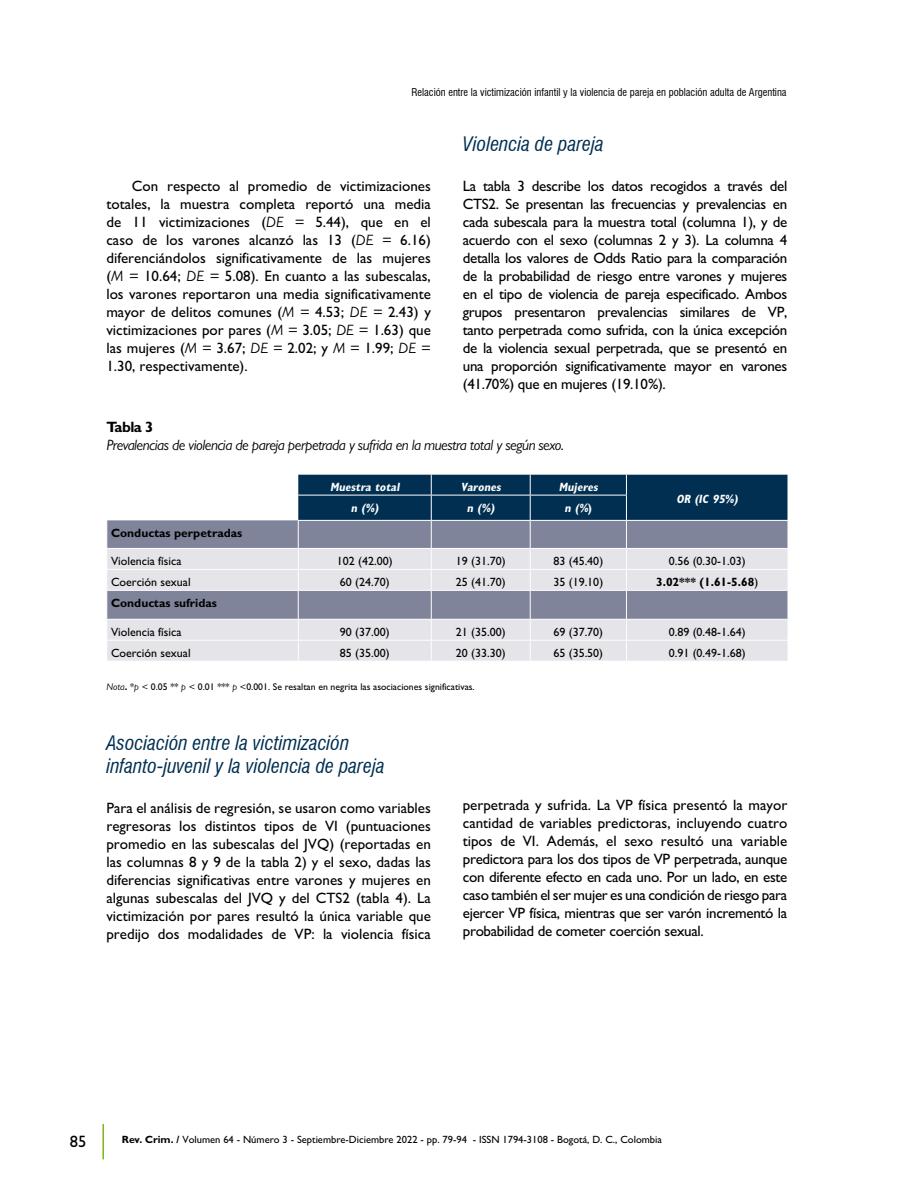
<style>
.page{position:relative;width:915px;height:1191px;background:#fff}
.page>*{position:absolute;margin:0;border:0;box-sizing:border-box;transform-origin:0 0}
.t1{font:italic condensed 19.5px/23.4px "Swiss 721 BT";color:#002f51}
.t2{font:16.5px "M Gill Sans";color:#000}
.t3{font:15px/18px "M Gill Sans";letter-spacing:-.01em;color:#000;text-align:justify}
.t4{font:italic 15px "Gill Sans";letter-spacing:-.03em;color:#000}
.t5{font:700 15px "Gill Sans";letter-spacing:-.035em;color:#000}
.t6{font:12px "M Gill Sans";color:#000}
.t7{font:700 12px "Gill Sans";color:#000}
.t8{font:italic 700 condensed 12px "M Gill Sans";color:#fff}
.t9{font:10.5px "M Gill Sans";color:#000}
.t10{font:condensed 10.5px "Swiss 721 BT";color:#000}
.t11{font:9.75px "M Gill Sans";color:#000}
.s1{font-family:"Gill Sans";font-style:italic}
.s2{font-style:normal}
.s3{font-family:"M Gill Sans";font-weight:400}
.s4{font-family:"Gill Sans";font-weight:700}
</style>
<div class="page">
<hr style="left:102px;top:1124px;width:2px;height:35px;background:#7db61c">
<svg style="left:107px;top:474px;width:681px;height:187px;background:#a3acba"></svg>
<p class="t10" style="left:411px;top:86px;width:376px">Relación entre la victimización infantil y la violencia de pareja en población adulta de Argentina</p>
<p class="t3" style="left:106px;top:177px;width:326px;text-indent:26px">Con respecto al promedio de victimizaciones totales, la muestra completa reportó una media de 11 victimizaciones (<span class="s1">DE =</span> 5.44), que en el caso de los varones alcanzó las 13 (<span class="s1">DE =</span> 6.16) diferenciándolos significativamente de las mujeres (<span class="s1">M =</span> 10.64; <span class="s1">DE =</span> 5.08). En cuanto a las subescalas, los varones reportaron una media significativamente mayor de delitos comunes (<span class="s1">M =</span> 4.53; <span class="s1">DE =</span> 2.43) y victimizaciones por pares (<span class="s1">M =</span> 3.05; <span class="s1">DE =</span> 1.63) que las mujeres (<span class="s1">M =</span> 3.67; <span class="s1">DE =</span> 2.02; y <span class="s1">M =</span> 1.99; <span class="s1">DE = </span>1.30, respectivamente).</p>
<h1 class="t1" style="left:462px;top:132px;width:142px">Violencia de pareja</h1>
<p class="t3" style="left:462px;top:177px;width:326px">La tabla 3 describe los datos recogidos a través del CTS2. Se presentan las frecuencias y prevalencias en cada subescala para la muestra total (columna 1), y de acuerdo con el sexo (columnas 2 y 3). La columna 4 detalla los valores de Odds Ratio para la comparación de la probabilidad de riesgo entre varones y mujeres en el tipo de violencia de pareja especificado. Ambos grupos presentaron prevalencias similares de VP, tanto perpetrada como sufrida, con la única excepción de la violencia sexual perpetrada, que se presentó en una proporción significativamente mayor en varones (41.70%) que en mujeres (19.10%).</p>
<p class="t5" style="left:106px;top:417px;width:49px">Tabla 3</p>
<p class="t4" style="left:106px;top:436px;width:459px">Prevalencias de violencia de pareja perpetrada y sufrida en la muestra total y según sexo.</p>
<p class="t8" style="left:330px;top:480px;width:73px">Muestra total</p>
<p class="t8" style="left:460px;top:480px;width:44px">Varones</p>
<p class="t8" style="left:558px;top:480px;width:43px">Mujeres</p>
<p class="t8" style="left:351px;top:501px;width:29px">n (%)</p>
<p class="t8" style="left:466px;top:501px;width:29px">n (%)</p>
<p class="t8" style="left:564px;top:501px;width:29px">n (%<span class="s2">)</span></p>
<p class="t8" style="left:676px;top:492px;width:63px">OR (IC 95%)</p>
<p class="t7" style="left:111px;top:525px;width:133px">Conductas perpetradas</p>
<p class="t6" style="left:111px;top:554px;width:72px">Violencia física</p>
<p class="t6" style="left:337px;top:554px;width:57px">102 (42.00)</p>
<p class="t6" style="left:455px;top:554px;width:51px">19 (31.70)</p>
<p class="t6" style="left:553px;top:554px;width:51px">83 (45.40)</p>
<p class="t6" style="left:668px;top:554px;width:78px">0.56 (0.30-1.03)</p>
<p class="t6" style="left:111px;top:575px;width:81px">Coerción sexual</p>
<p class="t6" style="left:340px;top:575px;width:51px">60 (24.70)</p>
<p class="t6" style="left:455px;top:575px;width:51px">25 (41.70)</p>
<p class="t6" style="left:553px;top:575px;width:51px">35 (19.10)</p>
<p class="t7" style="left:656px;top:574px;width:104px">3.02*** (1.61-5.68<span class="s3">)</span></p>
<p class="t7" style="left:111px;top:595px;width:107px">Conductas sufridas</p>
<p class="t6" style="left:111px;top:625px;width:72px">Violencia física</p>
<p class="t6" style="left:340px;top:625px;width:51px">90 (37.00)</p>
<p class="t6" style="left:455px;top:625px;width:51px">21 (35.00)</p>
<p class="t6" style="left:553px;top:625px;width:51px">69 (37.70)</p>
<p class="t6" style="left:668px;top:625px;width:78px">0.89 (0.48-1.64)</p>
<p class="t6" style="left:111px;top:646px;width:81px">Coerción sexual</p>
<p class="t6" style="left:340px;top:646px;width:51px">85 (35.00)</p>
<p class="t6" style="left:455px;top:646px;width:51px">20 (33.30)</p>
<p class="t6" style="left:553px;top:646px;width:51px">65 (35.50)</p>
<p class="t6" style="left:668px;top:646px;width:78px">0.91 (0.49-1.68)</p>
<p class="t11" style="left:106px;top:682px;width:370px"><span class="s1">Nota</span><span class="s4">.</span> *<span class="s1">p</span> &lt; 0.05 ** <span class="s1">p</span> &lt; 0.01 *** <span class="s1">p</span> &lt;0.001. Se resaltan en negrita las asociaciones significativas.</p>
<h1 class="t1" style="left:106px;top:731px;width:280px">Asociación entre la victimización infanto-juvenil y la violencia de pareja</h1>
<p class="t3" style="left:106px;top:798px;width:326px">Para el análisis de regresión, se usaron como variables regresoras los distintos tipos de VI (puntuaciones promedio en las subescalas del JVQ) (reportadas en las columnas 8 y 9 de la tabla 2) y el sexo, dadas las diferencias significativas entre varones y mujeres en algunas subescalas del JVQ y del CTS2 (tabla 4). La victimización por pares resultó la única variable que predijo dos modalidades de VP: la violencia física</p>
<p class="t3" style="left:462px;top:796px;width:326px">perpetrada y sufrida. La VP física presentó la mayor cantidad de variables predictoras, incluyendo cuatro tipos de VI. Además, el sexo resultó una variable predictora para los dos tipos de VP perpetrada, aunque con diferente efecto en cada uno. Por un lado, en este caso también el ser mujer es una condición de riesgo para ejercer VP física, mientras que ser varón incrementó la probabilidad de cometer coerción sexual.</p>
<p class="t2" style="left:70px;top:1132px;width:18px">85</p>
<p class="t9" style="left:122px;top:1134px;width:541px"><span class="s4">Rev. Crim. /</span> Volumen 64 - Número 3 - Septiembre-Diciembre 2022 - pp. 79-94 - ISSN 1794-3108 - Bogotá, D. C., Colombia</p>
</div>
